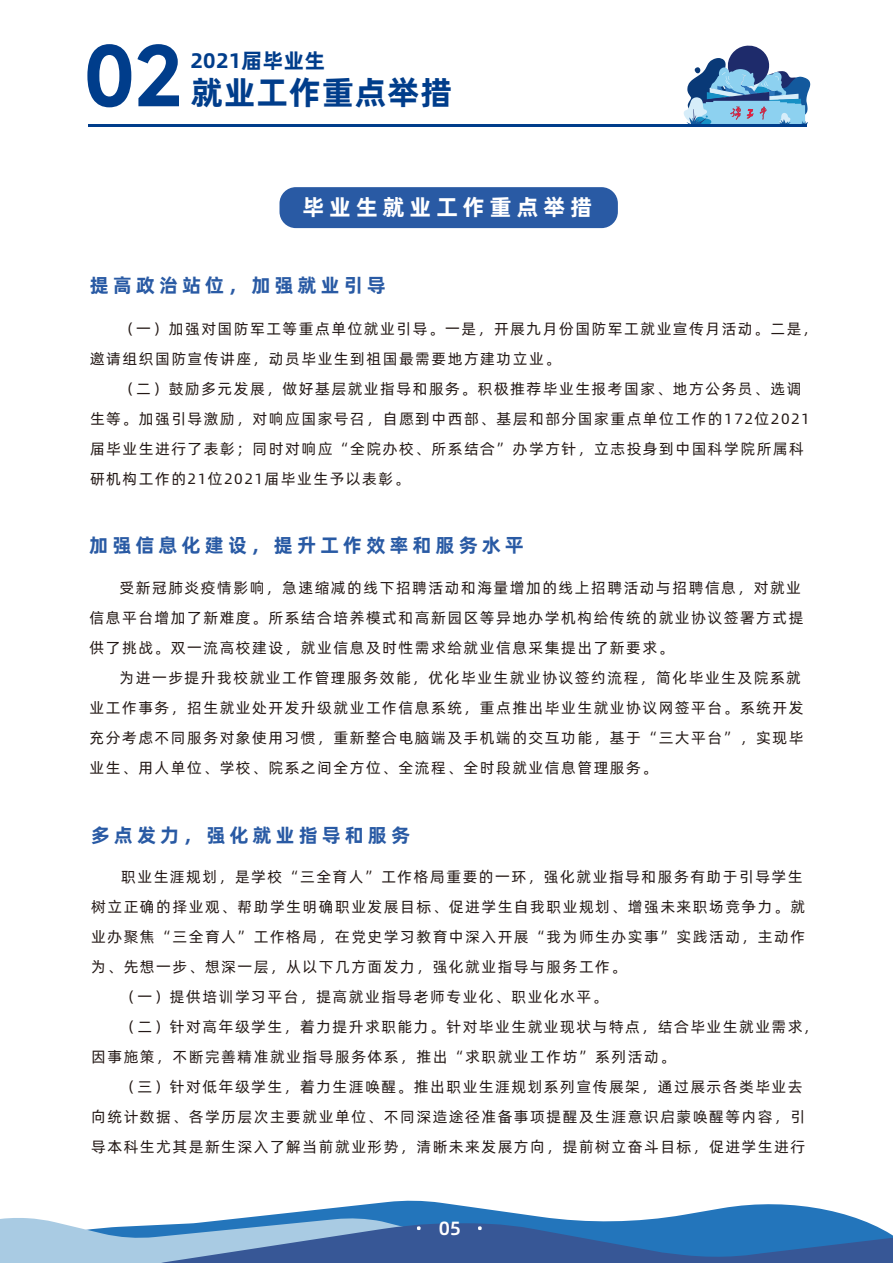
<style>
.page{position:relative;width:893px;height:1263px;background:#fff}
.page>*{position:absolute;margin:0;border:0;box-sizing:border-box;transform-origin:0 0}
.t1{font:600 77.1px "Mi Sans";color:#003d8b}
.t2{font:33px "Alibaba Pu Hui Ti B";letter-spacing:.01em;color:#003d8b}
.t3{font:22.65px "Alibaba Pu Hui Ti B";letter-spacing:.2em;color:#fff}
.t4{font:21.15px "Alibaba Pu Hui Ti B";letter-spacing:.01em;color:#003d8b}
.t5{font:19.5px "Alibaba Pu Hui Ti B";letter-spacing:.2em;color:#295aa4}
.t6{font:19.2px "Alibaba Pu Hui Ti M";color:#fff}
.t7{font:15px/30px "Alibaba Pu Hui Ti R";letter-spacing:.1em;color:#231815}
</style>
<div class="page">
<svg style="left:270px;top:1200px;width:576px;height:15px"></svg>
<svg style="left:0;top:1215px;width:893px;height:48px;background:#5988bc"></svg>
<svg style="left:684px;top:45px;width:126px;height:81px"></svg>
<hr style="left:88px;top:124px;width:718px;height:3px;background:#003d8b">
<div style="left:279px;top:187px;width:339px;height:41px;background:#295aa4;border-radius:16px"></div>
<h1 class="t1" style="left:84px;top:25px;width:100px">02</h1>
<h3 class="t4" style="left:191px;top:44px;width:136px">2021届毕业生</h3>
<h2 class="t2" style="left:191px;top:67px;width:263px">就业工作重点举措</h2>
<h3 class="t3" style="left:302px;top:189px;width:292px">毕业生就业工作重点举措</h3>
<h3 class="t5" style="left:90px;top:270px;width:298px">提高政治站位，加强就业引导</h3>
<p class="t7" style="left:90px;top:313px;width:729px;text-indent:30px">（一）加强对国防军工等重点单位就业引导。一是，开展九月份国防军工就业宣传月活动。二是，邀请组织国防宣传讲座，动员毕业生到祖国最需要地方建功立业。</p>
<p class="t7" style="left:90px;top:373px;width:721px;text-indent:30px">（二）鼓励多元发展，做好基层就业指导和服务。积极推荐毕业生报考国家、地方公务员、选调生等。加强引导激励，对响应国家号召，自愿到中西部、基层和部分国家重点单位工作的172位2021届毕业生进行了表彰；同时对响应“全院办校、所系结合”办学方针，立志投身到中国科学院所属科研机构工作的21位2021届毕业生予以表彰。</p>
<h3 class="t5" style="left:89px;top:529px;width:436px">加强信息化建设，提升工作效率和服务水平</h3>
<p class="t7" style="left:90px;top:572px;width:715px;text-indent:30px">受新冠肺炎疫情影响，急速缩减的线下招聘活动和海量增加的线上招聘活动与招聘信息，对就业信息平台增加了新难度。所系结合培养模式和高新园区等异地办学机构给传统的就业协议签署方式提供了挑战。双一流高校建设，就业信息及时性需求给就业信息采集提出了新要求。</p>
<p class="t7" style="left:90px;top:662px;width:715px;text-indent:30px">为进一步提升我校就业工作管理服务效能，优化毕业生就业协议签约流程，简化毕业生及院系就业工作事务，招生就业处开发升级就业工作信息系统，重点推出毕业生就业协议网签平台。系统开发充分考虑不同服务对象使用习惯，重新整合电脑端及手机端的交互功能，基于“三大平台”，实现毕业生、用人单位、学校、院系之间全方位、全流程、全时段就业信息管理服务。</p>
<h3 class="t5" style="left:91px;top:819px;width:321px">多点发力，强化就业指导和服务</h3>
<p class="t7" style="left:121px;top:861px;width:683px">职业生涯规划，是学校“三全育人”工作格局重要的一环，强化就业指导和服务有助于引导学生</p>
<p class="t7" style="left:91px;top:891px;width:715px">树立正确的择业观、帮助学生明确职业发展目标、促进学生自我职业规划、增强未来职场竞争力。就</p>
<p class="t7" style="left:91px;top:921px;width:715px">业办聚焦“三全育人”工作格局，在党史学习教育中深入开展“我为师生办实事”实践活动，主动作</p>
<p class="t7" style="left:91px;top:951px;width:537px">为、先想一步、想深一层，从以下几方面发力，强化就业指导与服务工作。</p>
<p class="t7" style="left:121px;top:981px;width:488px">（一）提供培训学习平台，提高就业指导老师专业化、职业化水平。</p>
<p class="t7" style="left:121px;top:1011px;width:698px">（二）针对高年级学生，着力提升求职能力。针对毕业生就业现状与特点，结合毕业生就业需求，</p>
<p class="t7" style="left:91px;top:1041px;width:585px">因事施策，不断完善精准就业指导服务体系，推出“求职就业工作坊”系列活动。</p>
<p class="t7" style="left:121px;top:1071px;width:683px">（三）针对低年级学生，着力生涯唤醒。推出职业生涯规划系列宣传展架，通过展示各类毕业去</p>
<p class="t7" style="left:91px;top:1101px;width:715px">向统计数据、各学历层次主要就业单位、不同深造途径准备事项提醒及生涯意识启蒙唤醒等内容，引</p>
<p class="t7" style="left:91px;top:1131px;width:715px">导本科生尤其是新生深入了解当前就业形势，清晰未来发展方向，提前树立奋斗目标，促进学生进行</p>
<p class="t6" style="left:439px;top:1213px;width:24px">05</p>
</div>
